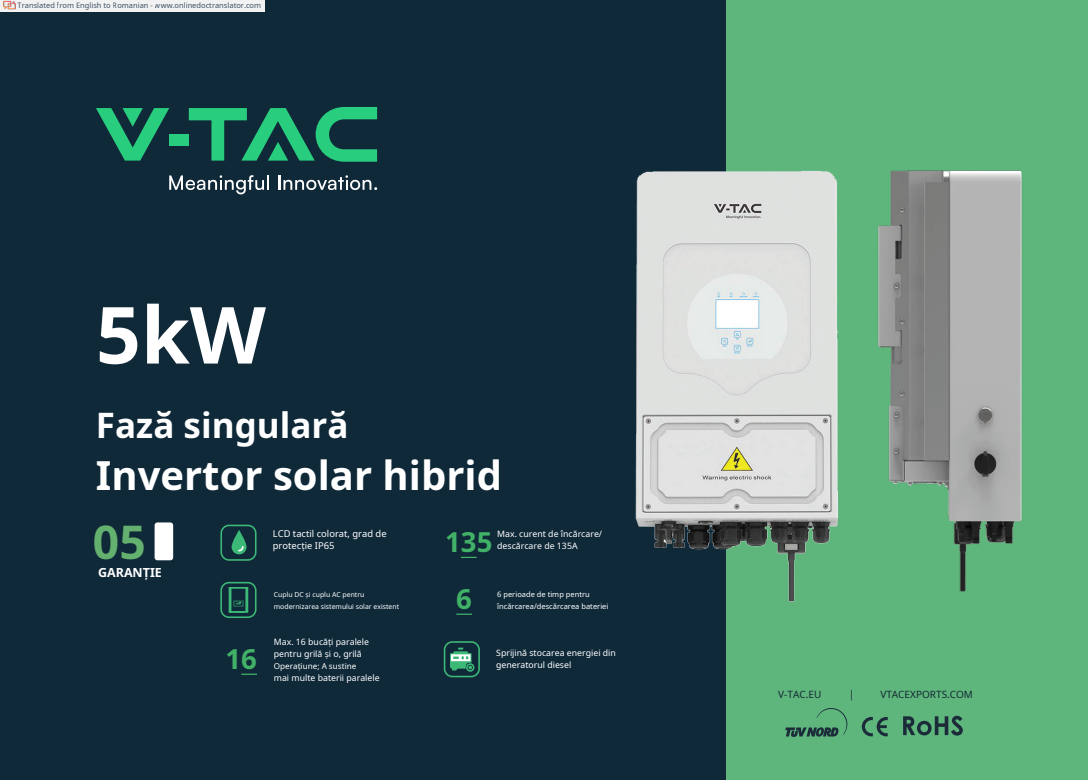
<style>
.page{position:relative;width:1088px;height:780px;background:#fff}
.page>*{position:absolute;margin:0;border:0;box-sizing:border-box;transform-origin:0 0}
.t1{font:700 78.75px "Noto Sans";color:#fff}
.t2{font:700 46.25px "Noto Sans";color:#64b16f}
.t3{font:700 40px "Noto Sans";color:#fff}
.t4{font:700 35px "Noto Sans";color:#fff}
.t5{font:700 27.5px/56.8px "Noto Sans";color:#41b168;text-align:center}
.t6{font:700 12.5px "Noto Sans";color:#fff}
.t7{font:10.62px "Noto Sans";color:#172734}
.t8{font:10px "Noto Sans";color:#172734}
.t9{font:9.38px/12px "Noto Sans";color:#fff}
.t10{font:8.75px/12px "Noto Sans";color:#fff}
.t11{font:8.12px "Noto Sans";color:#fff}
.t12{font:7.5px "Noto Sans";color:rgb(15 43 70/.8)}
.t13{font:7.5px/12px "Noto Sans";color:#fff}
.t14{font:6.88px/12px "Noto Sans";color:#fff}
</style>
<div class="page">
<div style="left:723px;top:0;width:365px;height:780px;background:#5eb67c"></div>
<div style="left:0;top:0;width:725px;height:780px;background:#0f2939"></div>
<svg style="left:169px;top:175px;width:100px;height:19px"></svg>
<svg style="left:278px;top:175px;width:99px;height:15px"></svg>
<div style="left:169px;top:135px;width:20px;height:11px;background:#28cd7e"></div>
<svg style="left:96px;top:108px;width:73px;height:53px"></svg>
<svg style="left:189px;top:107px;width:188px;height:55px"></svg>
<svg style="left:862px;top:717px;width:26px;height:19px"></svg>
<svg style="left:903px;top:715px;width:60px;height:20px"></svg>
<svg style="left:785px;top:708px;width:62px;height:29px"></svg>
<div style="left:155px;top:522px;width:18px;height:38px;background:#fff;border-radius:3px"></div>
<img style="left:635px;top:155px;width:110px;height:466px">
<img style="left:745px;top:170px;width:277px;height:432px">
<svg style="left:444px;top:641px;width:36px;height:36px"></svg>
<svg style="left:220px;top:582px;width:36px;height:36px"></svg>
<svg style="left:220px;top:524px;width:36px;height:36px"></svg>
<svg style="left:461px;top:556px;width:16px;height:2px"></svg>
<svg style="left:456px;top:613px;width:16px;height:1px"></svg>
<svg style="left:241px;top:673px;width:16px;height:1px"></svg>
<div style="left:0;top:0;width:265px;height:11px;background:#f2f2f2"></div>
<svg style="left:3px;top:0;width:13px;height:12px"></svg>
<p class="t12" style="left:18px;top:-1px;width:245px">Translated from English to Romanian - www.onlinedoctranslator.com</p>
<h1 class="t1" style="left:96px;top:279px;width:172px">5kW</h1>
<h3 class="t4" style="left:96px;top:400px;width:254px">Fază singulară</h3>
<h3 class="t3" style="left:96px;top:447px;width:408px">Invertor solar hibrid</h3>
<h2 class="t2" style="left:93px;top:509px;width:54px">05</h2>
<p class="t9" style="left:273px;top:527px;width:115px">LCD tactil colorat, grad de protecție IP65</p>
<h3 class="t5" style="left:445px;top:513px;width:49px">135<br>6</h3>
<p class="t10" style="left:497px;top:527px;width:106px">Max. curent de încărcare/ descărcare de 135A</p>
<h3 class="t6" style="left:98px;top:563px;width:65px">GARANȚIE</h3>
<p class="t14" style="left:274px;top:588px;width:127px">Cuplu DC și cuplu AC pentru modernizarea sistemului solar existent</p>
<p class="t13" style="left:497px;top:588px;width:113px">6 perioade de timp pentru încărcarea/descărcarea bateriei</p>
<p class="t10" style="left:274px;top:635px;width:97px">Max. 16 bucăți paralele pentru grilă și o, grilă</p>
<p class="t11" style="left:274px;top:660px;width:84px">Operațiune; A sustine</p>
<p class="t10" style="left:274px;top:671px;width:107px">mai multe baterii paralele</p>
<h3 class="t5" style="left:226px;top:629px;width:33px">16</h3>
<p class="t10" style="left:496px;top:646px;width:121px">Sprijină stocarea energiei din generatorul diesel</p>
<p class="t8" style="left:778px;top:687px;width:45px">V-TAC.EU</p>
<p class="t7" style="left:849px;top:686px;width:7px">|</p>
<p class="t8" style="left:880px;top:687px;width:94px">VTACEXPORTS.COM</p>
</div>
